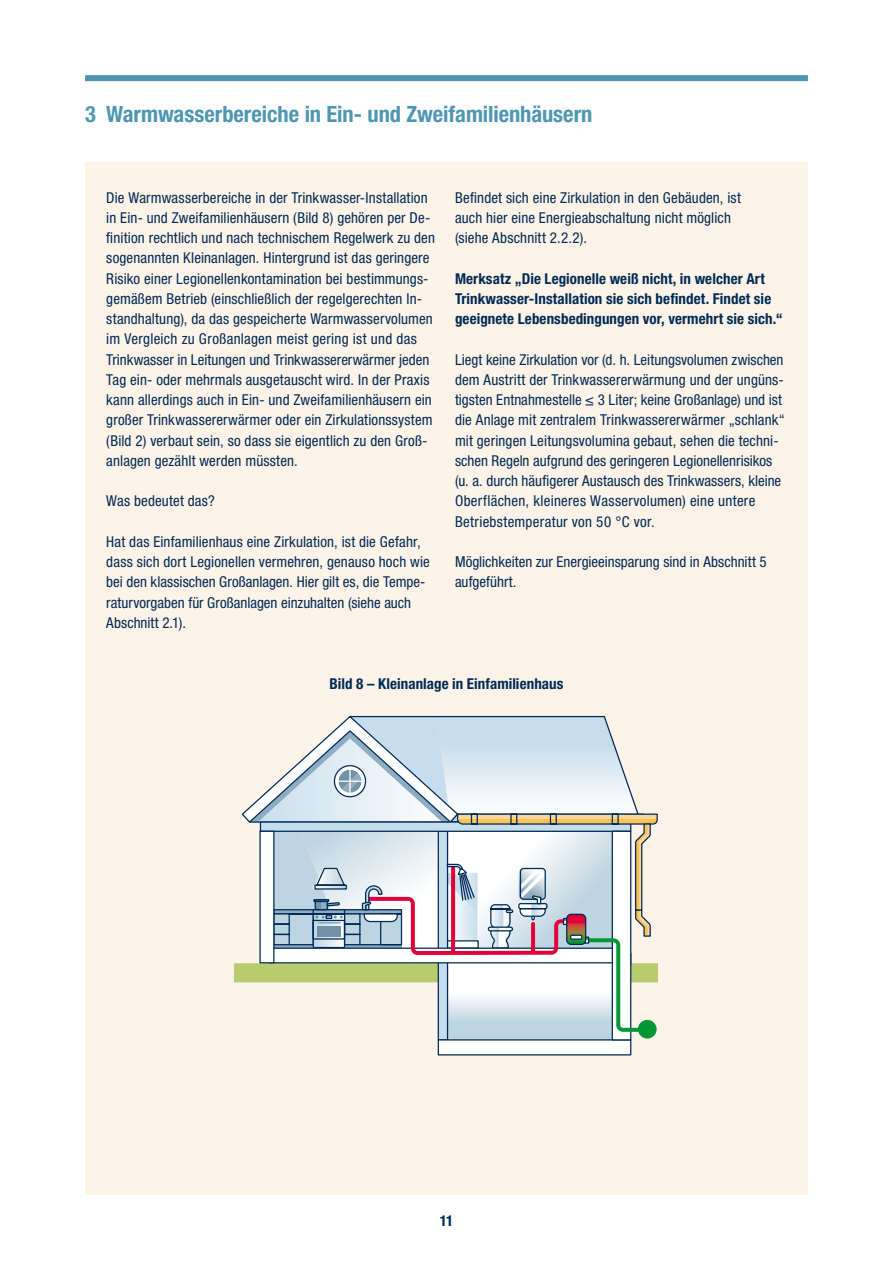
<style>
.page{position:relative;width:893px;height:1263px;background:#fff}
.page>*{position:absolute;margin:0;border:0;box-sizing:border-box;transform-origin:0 0}
.t1{font:700 condensed 22.5px "Helvetica Neue LT Pro";letter-spacing:-.005em;color:#4e96b3}
.t2{font:condensed 15px/20.2px "Helvetica Neue LT Pro";letter-spacing:.01em;color:#002b55}
.t3{font:700 condensed 15px/20.2px "Helvetica Neue LT Pro";letter-spacing:.005em;color:#002b55}
</style>
<div class="page">
<div style="left:85px;top:162px;width:723px;height:1033px;background:#fef3e8"></div>
<div style="left:440px;top:964px;width:190px;height:76px;background:#bdd5e2"></div>
<div style="left:438px;top:831px;width:10px;height:209px;background:#c5ddec;border:1px solid #002b55"></div>
<div style="left:438px;top:1039px;width:193px;height:16px;background:#fff;border:1px solid #002b55"></div>
<div style="left:612px;top:831px;width:19px;height:209px;background:#fff;border:1px solid #002b55"></div>
<div style="left:638px;top:1020px;width:18px;height:18px;background:#009634;border-radius:50%"></div>
<div style="left:638px;top:1020px;width:19px;height:18px;border:1px solid #009634;border-radius:50%"></div>
<svg style="left:234px;top:715px;width:424px;height:317px"></svg>
<div style="left:85px;top:75px;width:723px;height:6px;background:#4e96b3"></div>
<h1 class="t1" style="left:85px;top:100px;width:509px">3 Warmwasserbereiche in Ein- und Zweifamilienhäusern</h1>
<p class="t2" style="left:106px;top:187px;width:330px">Die Warmwasserbereiche in der Trinkwasser-Installation in Ein- und Zweifamilienhäusern (Bild 8) gehören per De&shy;finition rechtlich und nach technischem Regelwerk zu den sogenannten Kleinanlagen. Hintergrund ist das geringere Risiko einer Legionellenkontamination bei bestimmungs&shy;gemäßem Betrieb (einschließlich der regelgerechten In&shy;standhaltung), da das gespeicherte Warmwasservolumen im Vergleich zu Großanlagen meist gering ist und das Trinkwasser in Leitungen und Trinkwassererwärmer jeden Tag ein- oder mehrmals ausgetauscht wird. In der Praxis kann allerdings auch in Ein- und Zweifamilienhäusern ein großer Trinkwassererwärmer oder ein Zirkulationssystem (Bild 2) verbaut sein, so dass sie eigentlich zu den Groß&shy;anlagen gezählt werden müssten.</p>
<p class="t2" style="left:106px;top:491px;width:110px">Was bedeutet das?</p>
<p class="t2" style="left:106px;top:531px;width:325px">Hat das Einfamilienhaus eine Zirkulation, ist die Gefahr, dass sich dort Legionellen vermehren, genauso hoch wie bei den klassischen Großanlagen. Hier gilt es, die Tempe&shy;raturvorgaben für Großanlagen einzuhalten (siehe auch Abschnitt 2.1).</p>
<p class="t2" style="left:455px;top:187px;width:287px">Befindet sich eine Zirkulation in den Gebäuden, ist auch hier eine Energieabschaltung nicht möglich (siehe Abschnitt 2.2.2).</p>
<p class="t3" style="left:455px;top:268px;width:329px">Merksatz „Die Legionelle weiß nicht, in welcher Art<br>Trinkwasser-Installation sie sich befindet. Findet sie geeignete Lebensbedingungen vor, vermehrt sie sich.“</p>
<p class="t2" style="left:455px;top:349px;width:331px">Liegt keine Zirkulation vor (d. h. Leitungsvolumen zwischen dem Austritt der Trinkwassererwärmung und der ungüns&shy;tigsten Entnahmestelle ≤ 3 Liter; keine Großanlage) und ist die Anlage mit zentralem Trinkwassererwärmer „schlank“ mit geringen Leitungsvolumina gebaut, sehen die techni&shy;schen Regeln aufgrund des geringeren Legionellenrisikos (u. a. durch häufigerer Austausch des Trinkwassers, kleine Oberflächen, kleineres Wasservolumen) eine untere Betriebstemperatur von 50 °C vor.</p>
<p class="t2" style="left:455px;top:551px;width:313px">Möglichkeiten zur Energieeinsparung sind in Abschnitt 5 aufgeführt.</p>
<p class="t3" style="left:330px;top:674px;width:235px">Bild 8 – Kleinanlage in Einfamilienhaus</p>
<p class="t3" style="left:440px;top:1210px;width:15px">11</p>
</div>
